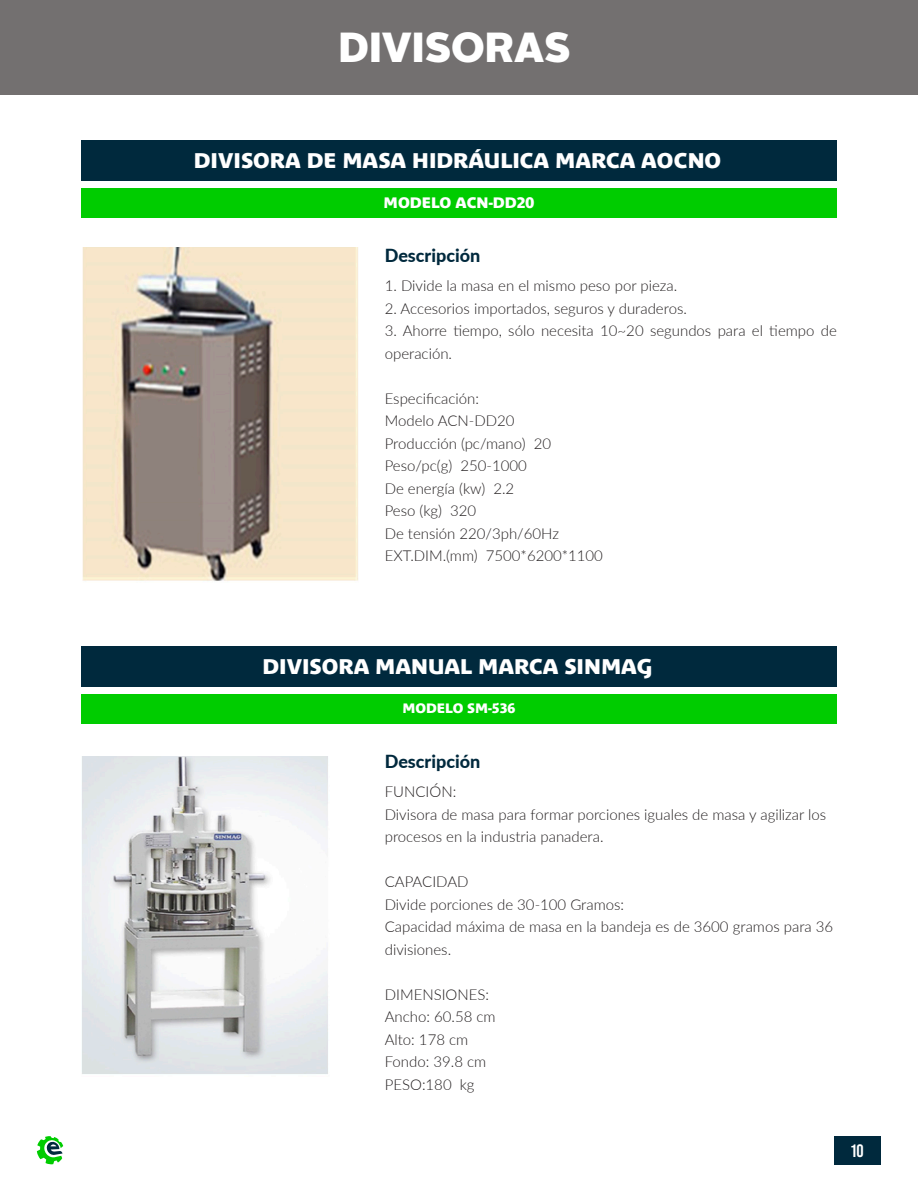
<style>
.page{position:relative;width:918px;height:1188px;background:#fff}
.page>*{position:absolute;margin:0;border:0;box-sizing:border-box;transform-origin:0 0}
.t1{font:900 42px "Alright Sans";color:#fff}
.t2{font:21px "Parisine Plus Std Sombre";color:#fff}
.t3{font:800 18px "Lato";color:#00293d}
.t4{font:700 18px "Bebas Neue Pro";color:#fff}
.t5{font:300 15px/22.5px "Lato";color:#231f20}
.t6{font:15px "Parisine Plus Std Sombre";color:#fff}
.t7{font:13.5px "Parisine Plus Std Sombre";color:#fff}
</style>
<div class="page">
<div style="left:835px;top:1136px;width:46px;height:28px;background:#00293d"></div>
<svg style="left:37px;top:1136px;width:26px;height:29px"></svg>
<div style="left:0;top:0;width:918px;height:94px;background:#737070"></div>
<div style="left:81px;top:140px;width:756px;height:41px;background:#00293d"></div>
<div style="left:81px;top:646px;width:756px;height:41px;background:#00293d"></div>
<div style="left:81px;top:188px;width:756px;height:30px;background:#0c0"></div>
<div style="left:81px;top:695px;width:756px;height:29px;background:#0c0"></div>
<img style="left:82px;top:247px;width:276px;height:334px">
<img style="left:82px;top:757px;width:246px;height:317px">
<h1 class="t1" style="left:339px;top:17px;width:234px">DIVISORAS</h1>
<p class="t2" style="left:194px;top:148px;width:529px">DIVISORA DE MASA HIDRÁULICA MARCA AOCNO</p>
<p class="t6" style="left:384px;top:194px;width:152px">MODELO ACN-DD20</p>
<p class="t3" style="left:385px;top:242px;width:97px">Descripción</p>
<p class="t5" style="left:385px;top:274px;width:294px">1. Divide la masa en el mismo peso por pieza.</p>
<p class="t5" style="left:385px;top:297px;width:304px">2. Accesorios importados, seguros y duraderos.</p>
<p class="t5" style="left:385px;top:319px;width:454px">3. Ahorre tiempo, sólo necesita 10~20 segundos para el tiempo de operación.</p>
<p class="t5" style="left:385px;top:387px;width:96px">Especificación:</p>
<p class="t5" style="left:385px;top:409px;width:131px">Modelo ACN-DD20</p>
<p class="t5" style="left:385px;top:432px;width:168px">Producción (pc/mano) 20</p>
<p class="t5" style="left:385px;top:454px;width:144px">Peso/pc(g) 250-1000</p>
<p class="t5" style="left:385px;top:477px;width:131px">De energía (kw) 2.2</p>
<p class="t5" style="left:385px;top:499px;width:93px">Peso (kg) 320</p>
<p class="t5" style="left:385px;top:522px;width:176px">De tensión 220/3ph/60Hz</p>
<p class="t5" style="left:385px;top:544px;width:220px">EXT.DIM.(mm) 7500*6200*1100</p>
<p class="t2" style="left:262px;top:654px;width:392px">DIVISORA MANUAL MARCA SINMAG</p>
<p class="t7" style="left:402px;top:700px;width:115px">MODELO SM-536</p>
<p class="t3" style="left:385px;top:748px;width:97px">Descripción</p>
<p class="t5" style="left:385px;top:780px;width:73px">FUNCIÓN:</p>
<p class="t5" style="left:385px;top:803px;width:443px">Divisora de masa para formar porciones iguales de masa y agilizar los procesos en la industria panadera.</p>
<p class="t5" style="left:385px;top:870px;width:241px">CAPACIDAD<br>Divide porciones de 30-100 Gramos:</p>
<p class="t5" style="left:385px;top:915px;width:450px">Capacidad máxima de masa en la bandeja es de 3600 gramos para 36 divisiones.</p>
<p class="t5" style="left:385px;top:983px;width:106px">DIMENSIONES:</p>
<p class="t5" style="left:385px;top:1005px;width:112px">Ancho: 60.58 cm</p>
<p class="t5" style="left:385px;top:1028px;width:85px">Alto: 178 cm</p>
<p class="t5" style="left:385px;top:1050px;width:103px">Fondo: 39.8 cm</p>
<p class="t5" style="left:385px;top:1073px;width:91px">PESO:180 kg</p>
<p class="t4" style="left:851px;top:1140px;width:14px">10</p>
</div>
